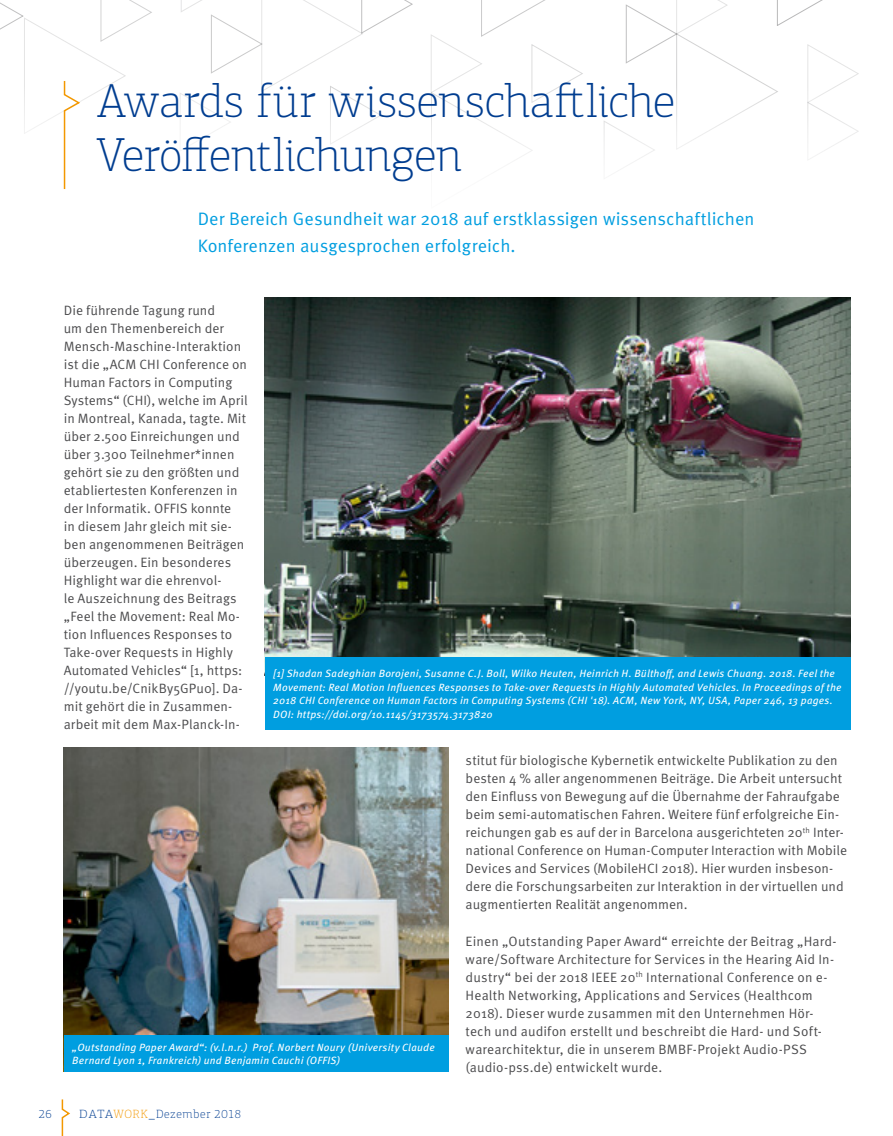
<style>
.page{position:relative;width:893px;height:1136px;background:#fff}
.page>*{position:absolute;margin:0;border:0;box-sizing:border-box;transform-origin:0 0}
.t1{font:100 48px/54px "PF Agora Slab Pro";letter-spacing:-.005em;color:#003d90}
.t2{font:18px/27px "Meta OT";letter-spacing:.005em;color:#009ee0}
.t3{font:13.5px/18px "Meta OT";letter-spacing:.005em;color:#4b4b4d}
.t4{font:100 12px "PF Agora Slab Pro";letter-spacing:.055em;color:#003d90;scale:1.14 1}
.t5{font:100 12px "PF Agora Slab Pro";letter-spacing:.055em;color:#003d90}
.t6{font:italic 10.5px/13.5px "Meta OT";letter-spacing:.025em;color:#fff}
.s1{color:#f39800}
.s2{font-family:"Meta OT";font-weight:400}
</style>
<div class="page">
<svg style="left:625px;top:0;width:234px;height:85px"></svg>
<svg style="left:431px;top:0;width:152px;height:85px"></svg>
<svg style="left:181px;top:0;width:232px;height:85px"></svg>
<svg style="left:0;top:0;width:152px;height:190px"></svg>
<img style="left:265px;top:297px;width:585px;height:360px">
<img style="left:64px;top:747px;width:385px;height:288px">
<svg style="left:61px;top:1099px;width:9px;height:36px"></svg>
<div style="left:265px;top:657px;width:585px;height:72px;background:#009ee0"></div>
<div style="left:64px;top:1035px;width:385px;height:36px;background:#009ee0"></div>
<h1 class="t1" style="left:96px;top:74px;width:580px">Awards für wissenschaftliche<br>Veröffentlichungen</h1>
<h2 class="t2" style="left:198px;top:205px;width:558px">Der Bereich Gesundheit war 2018 auf erstklassigen wissenschaftlichen<br>Konferenzen ausgesprochen erfolgreich.</h2>
<p class="t3" style="left:64px;top:301px;width:185px">Die führende Tagung rund<br>um den Themenbereich der<br>Mensch-Maschine-Interaktion ist die „ACM CHI Conference on<br>Human Factors in Computing<br>Systems“ (CHI), welche im April in Montreal, Kanada, tagte. Mit über 2.500 Einreichungen und über 3.300 Teilnehmer*innen gehört sie zu den größten und etabliertesten Konferenzen in der Informatik. OFFIS konnte<br>in diesem Jahr gleich mit sie&shy;ben angenommenen Beiträgen überzeugen. Ein besonderes<br>Highlight war die ehrenvol-<br>le Auszeichnung des Beitrags „Feel the Movement: Real Mo&shy;tion Influences Responses to<br>Take-over Requests in Highly<br>Automated Vehicles“ [1, https: //youtu.be/CnikBy5GPu0]. Da&shy;mit gehört die in Zusammen&shy;arbeit mit dem Max-Planck-In-</p>
<p class="t6" style="left:273px;top:666px;width:570px">[1] Shadan Sadeghian Borojeni, Susanne C.J. Boll, Wilko Heuten, Heinrich H. Bülthoff, and Lewis Chuang. 2018. Feel the Movement: Real Motion Influences Responses to Take-over Requests in Highly Automated Vehicles. In Proceedings of the 2018 CHI Conference on Human Factors in Computing Systems (CHI '18). ACM, New York, NY, USA, Paper 246, 13 pages.<br>DOI: https://doi.org/10.1145/3173574.3173820</p>
<p class="t6" style="left:72px;top:1040px;width:364px">„Outstanding Paper Award“: (v.l.n.r.) Prof. Norbert Noury (University Claude<br>Bernard Lyon 1, Frankreich) und Benjamin Cauchi (OFFIS)</p>
<p class="t5" style="left:39px;top:1107px;width:14px">26</p>
<p class="t4" style="left:79px;top:1107px;width:144px">DATA<span class="s1">WORK</span><span class="s2">_</span>Dezember 2018</p>
<p class="t3" style="left:466px;top:751px;width:383px">stitut für biologische Kybernetik entwickelte Publikation zu den besten 4 % aller angenommenen Beiträge. Die Arbeit untersucht den Einfluss von Bewegung auf die Übernahme der Fahraufgabe beim semi-automatischen Fahren. Weitere fünf erfolgreiche Ein&shy;reichungen gab es auf der in Barcelona ausgerichteten 20<sup>th</sup> Inter&shy;national Conference on Human-Computer Interaction with Mobile Devices and Services (MobileHCI 2018). Hier wurden insbeson&shy;dere die Forschungsarbeiten zur Interaktion in der virtuellen und augmentierten Realität angenommen.</p>
<p class="t3" style="left:466px;top:931px;width:372px">Einen „Outstanding Paper Award“ erreichte der Beitrag „Hard&shy;ware/Software Architecture for Services in the Hearing Aid In&shy;dustry“ bei der 2018 IEEE 20<sup>th</sup> International Conference on e-Health Networking, Applications and Services (Healthcom 2018). Dieser wurde zusammen mit den Unternehmen Hör&shy;tech und audifon erstellt und beschreibt die Hard- und Soft&shy;warearchitektur, die in unserem BMBF-Projekt Audio-PSS (audio-pss.de) entwickelt wurde.</p>
</div>
